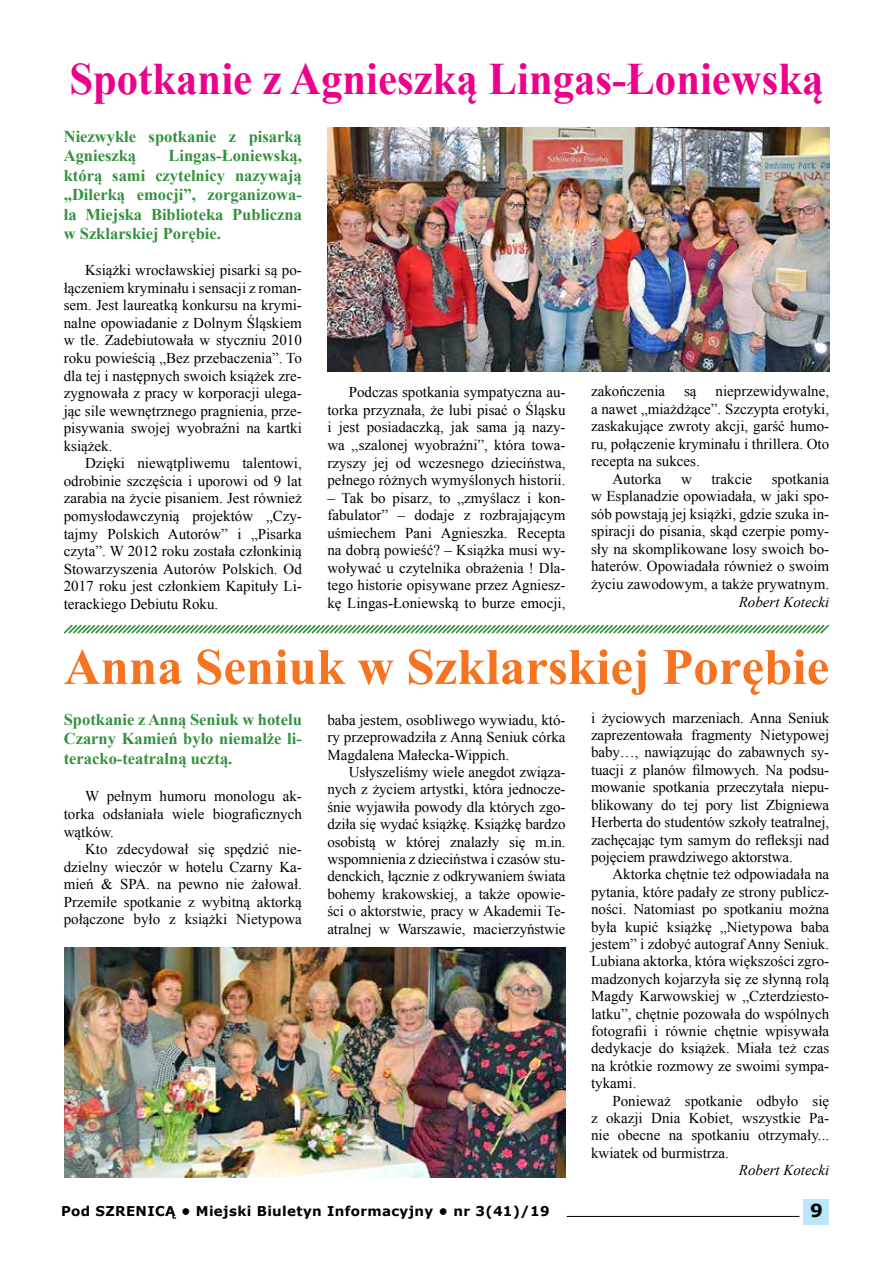
<style>
.page{position:relative;width:893px;height:1263px;background:#fff}
.page>*{position:absolute;margin:0;border:0;box-sizing:border-box;transform-origin:0 0}
.t1{font:700 51px "Times New Roman";color:#f47421}
.t2{font:700 45px "Times New Roman";color:#ec008c;scale:.95 1}
.t3{font:700 18px "Verdana";color:#000}
.t4{font:700 16.5px/19.5px "Times New Roman";color:#33913c;text-align:justify}
.t5{font:15px/17.4px "Times New Roman";color:#000;text-align:justify}
.t6{font:italic 15px "Times New Roman";color:#000}
.t7{font:700 13.5px "Verdana";letter-spacing:.025em;color:#000}
</style>
<div class="page">
<div style="left:804px;top:1199px;width:25px;height:26px;background:#b9e6fa"></div>
<hr style="left:567px;top:1216px;width:232px;height:1px;background:#000">
<img style="left:327px;top:128px;width:502px;height:243px">
<img style="left:64px;top:948px;width:502px;height:230px">
<svg style="left:64px;top:624px;width:765px;height:10px"></svg>
<h2 class="t2" style="left:69px;top:48px;width:795px">Spotkanie z Agnieszką Lingas-Łoniewską</h2>
<p class="t4" style="left:64px;top:126px;width:240px">Niezwykłe spotkanie z pisarką<br>Agnieszką</p>
<p class="t4" style="left:64px;top:146px;width:240px;text-indent:105px">Lingas-Łoniewską, którą sami czytelnicy nazywają „Dilerką emocji”, zorganizowa&shy;ła Miejska Biblioteka Publiczna w Szklarskiej Porębie.</p>
<p class="t5" style="left:64px;top:261px;width:240px;text-indent:21px">Książki wrocławskiej pisarki są po&shy;łączeniem kryminału i sensacji z roman&shy;sem. Jest laureatką konkursu na krymi&shy;nalne opowiadanie z Dolnym Śląskiem w tle. Zadebiutowała w styczniu 2010 roku powieścią „Bez przebaczenia”. To dla tej i następnych swoich książek zre&shy;zygnowała z pracy w korporacji ulega&shy;jąc sile wewnętrznego pragnienia, prze&shy;pisywania swojej wyobraźni na kartki książek.</p>
<p class="t5" style="left:64px;top:454px;width:240px;text-indent:21px">Dzięki niewątpliwemu talentowi, odrobinie szczęścia i uporowi od 9 lat zarabia na życie pisaniem. Jest również pomysłodawczynią projektów „Czy&shy;tajmy Polskich Autorów” i „Pisarka czyta”. W 2012 roku została członkinią Stowarzyszenia Autorów Polskich. Od 2017 roku jest członkiem Kapituły Li&shy;terackiego Debiutu Roku.</p>
<p class="t5" style="left:591px;top:382px;width:76px">zakończenia</p>
<p class="t5" style="left:684px;top:382px;width:14px">są</p>
<p class="t5" style="left:715px;top:382px;width:115px">nieprzewidywalne,</p>
<p class="t5" style="left:591px;top:400px;width:240px">a nawet „miażdżące”. Szczypta erotyki,</p>
<p class="t5" style="left:591px;top:417px;width:240px">zaskakujące zwroty akcji, garść humo-</p>
<p class="t5" style="left:591px;top:435px;width:240px">ru, połączenie kryminału i thrillera. Oto</p>
<p class="t5" style="left:591px;top:452px;width:110px">recepta na sukces.</p>
<p class="t5" style="left:612px;top:470px;width:51px">Autorka</p>
<p class="t5" style="left:681px;top:470px;width:12px">w</p>
<p class="t5" style="left:711px;top:470px;width:42px">trakcie</p>
<p class="t5" style="left:327px;top:383px;width:240px;text-indent:21px">Podczas spotkania sympatyczna au&shy;torka przyznała, że lubi pisać o Śląsku i jest posiadaczką, jak sama ją nazy&shy;wa ,,szalonej wyobraźni”, która towa&shy;rzyszy jej od wczesnego dzieciństwa, pełnego różnych wymyślonych historii.</p>
<p class="t5" style="left:327px;top:489px;width:240px">– Tak bo pisarz, to „zmyślacz i kon&shy;fabulator” – dodaje z rozbrajającym uśmiechem Pani Agnieszka. Recepta na dobrą powieść? – Książka musi wy&shy;woływać u czytelnika obrażenia ! Dla&shy;tego historie opisywane przez Agniesz&shy;kę Lingas-Łoniewską to burze emocji,</p>
<p class="t5" style="left:591px;top:470px;width:240px;text-indent:181px">spotkania w Esplanadzie opowiadała, w jaki spo&shy;sób powstają jej książki, gdzie szuka in&shy;spiracji do pisania, skąd czerpie pomy&shy;sły na skomplikowane losy swoich bo&shy;haterów. Opowiadała również o swoim życiu zawodowym, a także prywatnym.</p>
<p class="t6" style="left:739px;top:591px;width:92px">Robert Kotecki</p>
<h1 class="t1" style="left:64px;top:631px;width:767px">Anna Seniuk w Szklarskiej Porębie</h1>
<p class="t4" style="left:64px;top:709px;width:240px">Spotkanie z Anną Seniuk w hotelu Czarny Kamień było niemalże li&shy;teracko-teatralną ucztą.</p>
<p class="t5" style="left:64px;top:787px;width:240px;line-height:18px;text-indent:21px">W pełnym humoru monologu ak&shy;torka odsłaniała wiele biograficznych wątków.</p>
<p class="t5" style="left:64px;top:840px;width:240px;text-indent:21px">Kto zdecydował się spędzić nie&shy;dzielny wieczór w hotelu Czarny Ka&shy;mień &amp; SPA. na pewno nie żałował.<br>Przemiłe spotkanie z wybitną aktorką połączone było z książki Nietypowa</p>
<p class="t5" style="left:591px;top:709px;width:240px">i życiowych marzeniach. Anna Seniuk zaprezentowała fragmenty Nietypowej baby…, nawiązując do zabawnych sy&shy;tuacji z planów filmowych. Na podsu&shy;mowanie spotkania przeczytała niepu&shy;blikowany do tej pory list Zbigniewa Herberta do studentów szkoły teatralnej, zachęcając tym samym do refleksji nad pojęciem prawdziwego aktorstwa.</p>
<p class="t5" style="left:591px;top:865px;width:240px;text-indent:21px">Aktorka chętnie też odpowiadała na pytania, które padały ze strony publicz&shy;ności. Natomiast po spotkaniu można była kupić książkę „Nietypowa baba jestem” i zdobyć autograf Anny Seniuk.<br>Lubiana aktorka, która większości zgro&shy;madzonych kojarzyła się ze słynną rolą Magdy Karwowskiej w „Czterdziesto&shy;latku”, chętnie pozowała do wspólnych fotografii i równie chętnie wpisywała dedykacje do książek. Miała też czas na krótkie rozmowy ze swoimi sympa&shy;tykami.</p>
<p class="t5" style="left:591px;top:1091px;width:240px;text-indent:21px">Ponieważ spotkanie odbyło się z okazji Dnia Kobiet, wszystkie Pa&shy;nie obecne na spotkaniu otrzymały... kwiatek od burmistrza.</p>
<p class="t6" style="left:739px;top:1160px;width:92px">Robert Kotecki</p>
<p class="t5" style="left:327px;top:711px;width:240px">baba jestem, osobliwego wywiadu, któ&shy;ry przeprowadziła z Anną Seniuk córka Magdalena Małecka-Wippich.</p>
<p class="t5" style="left:327px;top:763px;width:240px;text-indent:21px">Usłyszeliśmy wiele anegdot związa&shy;nych z życiem artystki, która jednocze&shy;śnie wyjawiła powody dla których zgo&shy;dziła się wydać książkę. Książkę bardzo osobistą w której znalazły się m.in. wspomnienia z dzieciństwa i czasów stu&shy;denckich, łącznie z odkrywaniem świata bohemy krakowskiej, a także opowie&shy;ści o aktorstwie, pracy w Akademii Te&shy;atralnej w Warszawie, macierzyństwie</p>
<p class="t7" style="left:61px;top:1201px;width:490px">Pod SZRENICĄ • Miejski Biuletyn Informacyjny • nr 3(41)/19</p>
<p class="t3" style="left:810px;top:1198px;width:14px">9</p>
</div>
